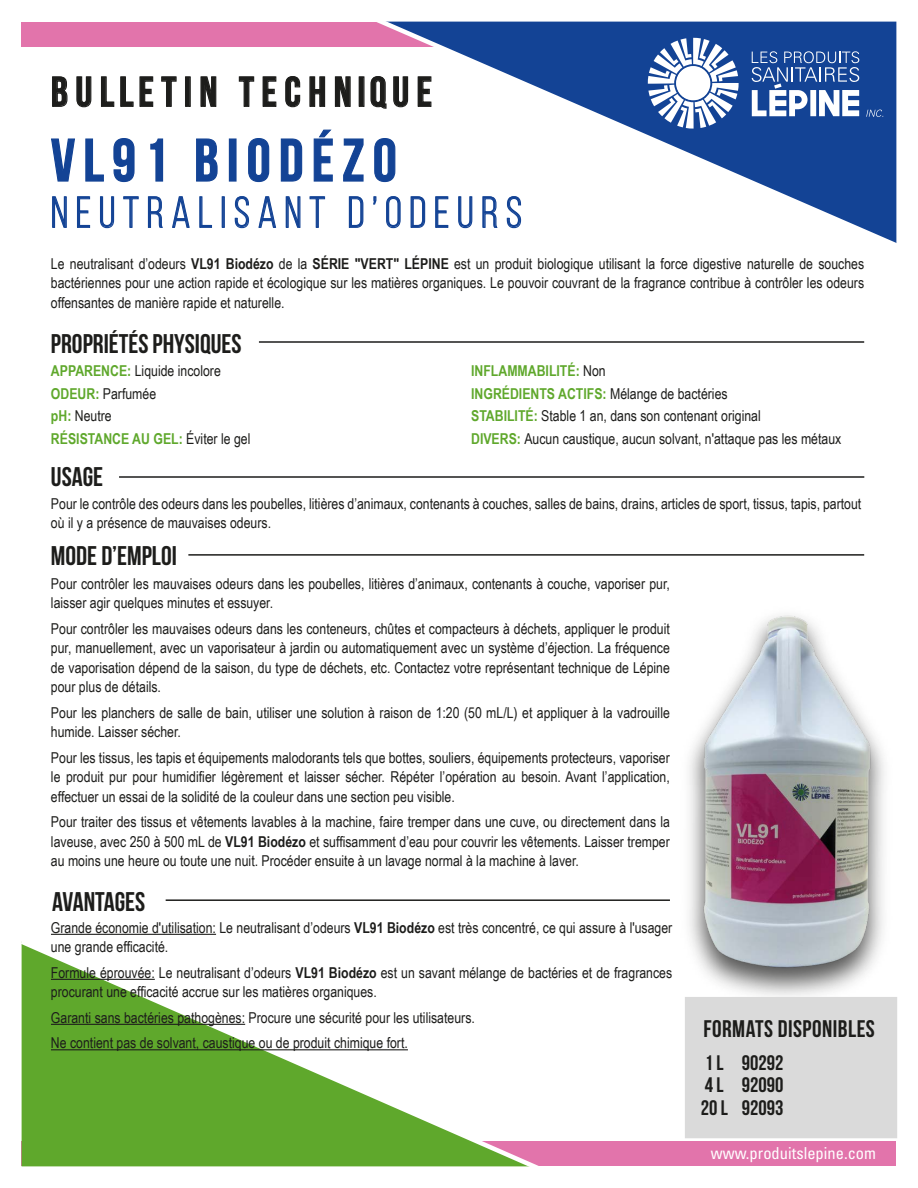
<style>
.page{position:relative;width:918px;height:1188px;background:#fff}
.page>*{position:absolute;margin:0;border:0;box-sizing:border-box;transform-origin:0 0}
.t1{font:700 60px "Bebas Neue";letter-spacing:.14em;color:#134395}
.t2{font:43.5px "Bebas Neue";letter-spacing:.18em;color:#134395}
.t3{font:700 42px "Bebas Neue";letter-spacing:.18em;color:#1d1d1b}
.t4{font:700 27px "Bebas Neue";color:#1d1d1b}
.t5{font:700 24px "Bebas Neue";letter-spacing:.02em;color:#1d1d1b}
.t6{font:700 21px/23px "Bebas Neue";color:#1d1d1b}
.t7{font:condensed 16.5px "Univers LT Std";letter-spacing:-.005em;color:#fff}
.t8{font:15px/19.5px "Arial Narrow";color:#1d1d1b}
.s1{font-weight:700}
.s2{font-weight:700;color:#5fa82c}
</style>
<div class="page">
<div style="left:22px;top:1141px;width:874px;height:25px;background:#e274ab"></div>
<div style="left:22px;top:22px;width:874px;height:24px;background:#e274ab"></div>
<svg style="left:360px;top:21px;width:537px;height:222px"></svg>
<svg style="left:21px;top:941px;width:518px;height:226px"></svg>
<svg style="left:52px;top:76px;width:16px;height:31px"></svg>
<svg style="left:76px;top:76px;width:16px;height:32px"></svg>
<svg style="left:101px;top:76px;width:53px;height:31px"></svg>
<svg style="left:161px;top:76px;width:16px;height:31px"></svg>
<div style="left:185px;top:76px;width:6px;height:31px;border:1px solid #1d1d1b"></div>
<svg style="left:200px;top:76px;width:17px;height:31px"></svg>
<svg style="left:238px;top:76px;width:17px;height:31px"></svg>
<svg style="left:262px;top:76px;width:15px;height:31px"></svg>
<svg style="left:285px;top:76px;width:16px;height:32px"></svg>
<svg style="left:309px;top:76px;width:17px;height:31px"></svg>
<svg style="left:334px;top:76px;width:17px;height:31px"></svg>
<div style="left:359px;top:76px;width:6px;height:31px;border:1px solid #1d1d1b"></div>
<svg style="left:370px;top:75px;width:17px;height:34px"></svg>
<svg style="left:393px;top:76px;width:16px;height:32px"></svg>
<svg style="left:417px;top:76px;width:15px;height:31px"></svg>
<svg style="left:51px;top:138px;width:24px;height:44px"></svg>
<svg style="left:85px;top:138px;width:19px;height:44px"></svg>
<svg style="left:113px;top:138px;width:22px;height:45px"></svg>
<svg style="left:150px;top:138px;width:14px;height:44px"></svg>
<svg style="left:196px;top:138px;width:22px;height:44px"></svg>
<div style="left:229px;top:138px;width:8px;height:44px;border:1px solid #134395"></div>
<svg style="left:248px;top:138px;width:22px;height:45px"></svg>
<svg style="left:280px;top:138px;width:23px;height:44px"></svg>
<svg style="left:313px;top:129px;width:20px;height:53px"></svg>
<svg style="left:343px;top:138px;width:21px;height:44px"></svg>
<svg style="left:374px;top:137px;width:22px;height:46px"></svg>
<svg style="left:52px;top:196px;width:15px;height:32px"></svg>
<svg style="left:77px;top:196px;width:14px;height:32px"></svg>
<svg style="left:100px;top:196px;width:15px;height:33px"></svg>
<svg style="left:123px;top:196px;width:16px;height:32px"></svg>
<svg style="left:147px;top:196px;width:16px;height:32px"></svg>
<svg style="left:172px;top:196px;width:18px;height:32px"></svg>
<svg style="left:199px;top:196px;width:13px;height:32px"></svg>
<div style="left:222px;top:196px;width:3px;height:32px;border:1px solid #134395"></div>
<svg style="left:234px;top:196px;width:15px;height:33px"></svg>
<svg style="left:258px;top:196px;width:19px;height:32px"></svg>
<svg style="left:285px;top:196px;width:16px;height:32px"></svg>
<svg style="left:309px;top:196px;width:17px;height:32px"></svg>
<svg style="left:348px;top:196px;width:16px;height:32px"></svg>
<svg style="left:372px;top:196px;width:5px;height:9px"></svg>
<svg style="left:385px;top:195px;width:16px;height:34px"></svg>
<svg style="left:410px;top:196px;width:16px;height:32px"></svg>
<svg style="left:435px;top:196px;width:14px;height:32px"></svg>
<svg style="left:458px;top:196px;width:15px;height:33px"></svg>
<svg style="left:482px;top:196px;width:17px;height:32px"></svg>
<svg style="left:506px;top:195px;width:16px;height:34px"></svg>
<hr style="left:259px;top:341px;width:605px;height:2px;background:#1d1d1b">
<hr style="left:119px;top:476px;width:745px;height:2px;background:#1d1d1b">
<hr style="left:188px;top:554px;width:676px;height:2px;background:#1d1d1b">
<img style="left:685px;top:611px;width:204px;height:363px">
<hr style="left:166px;top:899px;width:504px;height:2px;background:#1d1d1b">
<hr style="left:51px;top:934px;width:165px;height:1px;background:#1d1d1b">
<hr style="left:51px;top:979px;width:104px;height:1px;background:#1d1d1b">
<hr style="left:51px;top:1024px;width:194px;height:1px;background:#1d1d1b">
<hr style="left:51px;top:1049px;width:357px;height:1px;background:#1d1d1b">
<div style="left:685px;top:997px;width:212px;height:141px;background:#dadada"></div>
<svg style="left:866px;top:110px;width:17px;height:7px"></svg>
<svg style="left:648px;top:38px;width:91px;height:91px"></svg>
<div style="left:676px;top:66px;width:34px;height:34px;background:#fff;border-radius:50%"></div>
<svg style="left:752px;top:51px;width:107px;height:65px"></svg>
<h3 class="t3" style="left:51px;top:69px;width:383px">BULLETIN TECHNIQUE</h3>
<h1 class="t1" style="left:51px;top:127px;width:347px">VL91 BIODÉZO</h1>
<h2 class="t2" style="left:51px;top:189px;width:473px">NEUTRALISANT D’ODEURS</h2>
<p class="t8" style="left:51px;top:253px;width:815px;text-align:justify">Le neutralisant d’odeurs <span class="s1">VL91 Biodézo</span> de la <span class="s1">SÉRIE "VERT" LÉPINE</span> est un produit biologique utilisant la force digestive naturelle de souches bactériennes pour une action rapide et écologique sur les matières organiques. Le pouvoir couvrant de la fragrance contribue à contrôler les odeurs offensantes de manière rapide et naturelle.</p>
<h3 class="t4" style="left:51px;top:328px;width:192px">PROPRIÉTÉS PHYSIQUES</h3>
<p class="t8" style="left:51px;top:359px;width:201px;line-height:22.5px"><span class="s2">APPARENCE:</span> Liquide incolore<br><span class="s2">ODEUR:</span> Parfumée<br><span class="s2">pH:</span> Neutre<br><span class="s2">RÉSISTANCE AU GEL:</span> Éviter le gel</p>
<p class="t8" style="left:471px;top:359px;width:372px;line-height:22.5px"><span class="s2">INFLAMMABILITÉ:</span> Non<br><span class="s2">INGRÉDIENTS ACTIFS:</span> Mélange de bactéries<br><span class="s2">STABILITÉ:</span> Stable 1 an, dans son contenant original<br><span class="s2">DIVERS:</span> Aucun caustique, aucun solvant, n'attaque pas les métaux</p>
<h3 class="t4" style="left:51px;top:462px;width:54px">USAGE</h3>
<p class="t8" style="left:51px;top:493px;width:812px">Pour le contrôle des odeurs dans les poubelles, litières d’animaux, contenants à couches, salles de bains, drains, articles de sport, tissus, tapis, partout où il y a présence de mauvaises odeurs.</p>
<h3 class="t4" style="left:51px;top:541px;width:127px">MODE D’EMPLOI</h3>
<p class="t8" style="left:51px;top:573px;width:620px">Pour contrôler les mauvaises odeurs dans les poubelles, litières d’animaux, contenants à couche, vaporiser pur, laisser agir quelques minutes et essuyer.</p>
<p class="t8" style="left:51px;top:618px;width:620px;text-align:justify">Pour contrôler les mauvaises odeurs dans les conteneurs, chûtes et compacteurs à déchets, appliquer le produit pur, manuellement, avec un vaporisateur à jardin ou automatiquement avec un système d’éjection. La fréquence de vaporisation dépend de la saison, du type de déchets, etc. Contactez votre représentant technique de Lépine pour plus de détails.</p>
<p class="t8" style="left:51px;top:702px;width:620px">Pour les planchers de salle de bain, utiliser une solution à raison de 1:20 (50 mL/L) et appliquer à la vadrouille humide. Laisser sécher.</p>
<p class="t8" style="left:51px;top:747px;width:620px;text-align:justify">Pour les tissus, les tapis et équipements malodorants tels que bottes, souliers, équipements protecteurs, vaporiser le produit pur pour humidifier légèrement et laisser sécher. Répéter l’opération au besoin. Avant l’application, effectuer un essai de la solidité de la couleur dans une section peu visible.</p>
<p class="t8" style="left:51px;top:812px;width:620px;text-align:justify">Pour traiter des tissus et vêtements lavables à la machine, faire tremper dans une cuve, ou directement dans la laveuse, avec 250 à 500 mL de <span class="s1">VL91 Biodézo</span> et suffisamment d’eau pour couvrir les vêtements. Laisser tremper au moins une heure ou toute une nuit. Procéder ensuite à un lavage normal à la machine à laver.</p>
<h3 class="t4" style="left:52px;top:887px;width:95px">AVANTAGES</h3>
<p class="t8" style="left:51px;top:917px;width:623px">Grande économie d'utilisation: Le neutralisant d’odeurs <span class="s1">VL91 Biodézo</span> est très concentré, ce qui assure à l'usager une grande efficacité.</p>
<p class="t8" style="left:51px;top:962px;width:623px">Formule éprouvée: Le neutralisant d’odeurs <span class="s1">VL91 Biodézo</span> est un savant mélange de bactéries et de fragrances procurant une efficacité accrue sur les matières organiques.</p>
<p class="t8" style="left:51px;top:1004px;width:425px;line-height:25.5px">Garanti sans bactéries pathogènes: Procure une sécurité pour les utilisateurs.<br>Ne contient pas de solvant, caustique ou de produit chimique fort.</p>
<h3 class="t5" style="left:703px;top:1015px;width:173px">FORMATS DISPONIBLES</h3>
<h3 class="t6" style="left:701px;top:1051px;width:29px">1 L<br>4 L<br>20 L</h3>
<h3 class="t6" style="left:742px;top:1051px;width:43px;text-align:justify">90292<br>92090<br>92093</h3>
<p class="t7" style="left:711px;top:1143px;width:167px">www.produitslepine.com</p>
</div>
